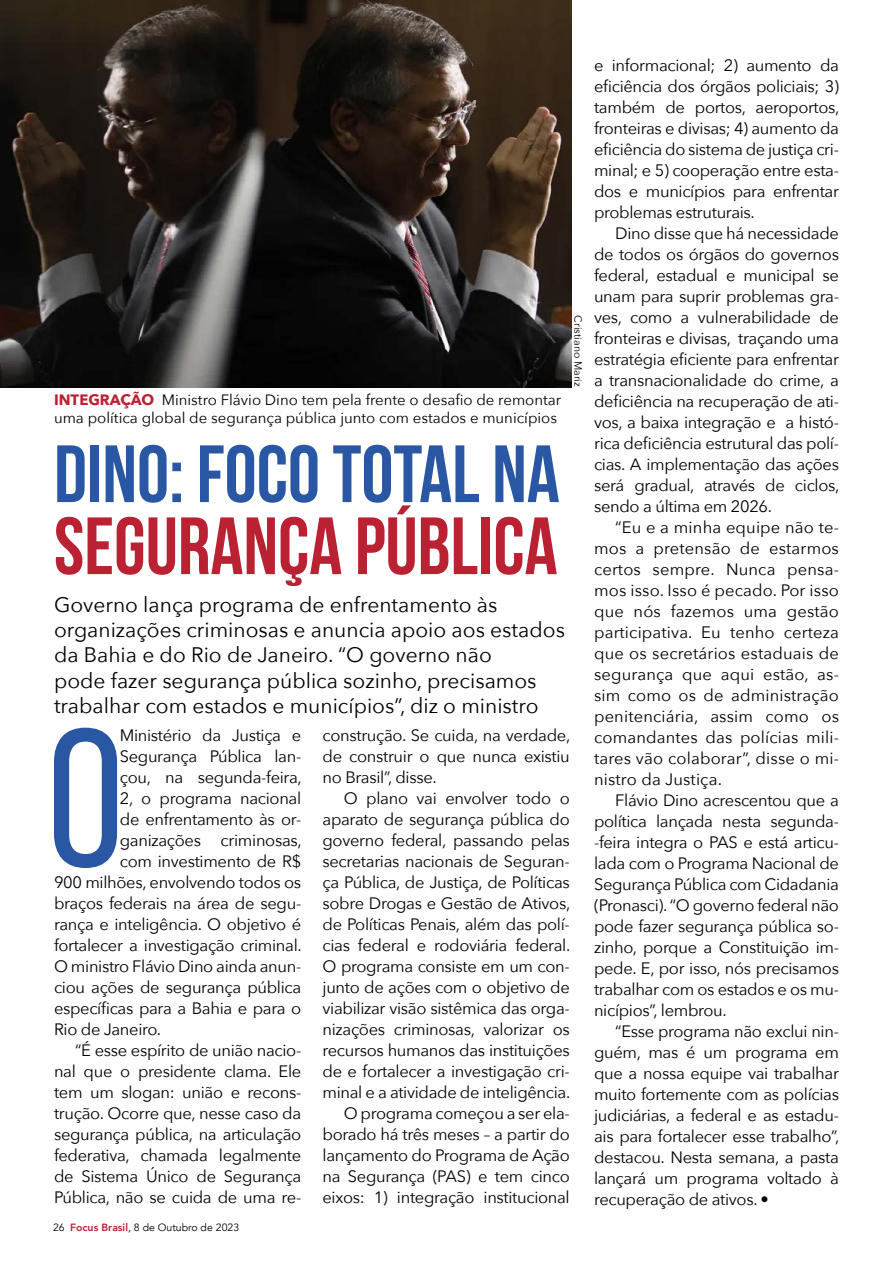
<style>
.page{position:relative;width:893px;height:1263px;background:#fff}
.page>*{position:absolute;margin:0;border:0;box-sizing:border-box;transform-origin:0 0}
.t1{font:196.5px "Bebas Neue";color:#2a57a4}
.t2{font:700 81px "Bebas Neue";color:#2a57a4}
.t3{font:700 81px "Bebas Neue";color:#ba2234}
.t4{font:21px/25.2px "Avenir Next";color:#000}
.t5{font:16.5px/21px "Avenir Next";letter-spacing:-.02em;color:#000;text-align:justify}
.t6{font:15px/18px "Avenir Next";color:#000}
.t7{font:10.5px "Avenir";color:#000}
.t8{font:10.5px "Avenir Next";color:#000}
.s1{font-weight:700;color:#ba2234}
.s2{font-weight:800;color:#ba2234}
</style>
<div class="page">
<img style="left:0;top:0;width:572px;height:388px">
<p class="t6" style="left:54px;top:390px;width:509px"><span class="s1">INTEGRAÇÃO</span> Ministro Flávio Dino tem pela frente o desafio de remontar uma política global de segurança pública junto com estados e municípios</p>
<h2 class="t2" style="left:54px;top:430px;width:507px">DINO: FOCO TOTAL NA</h2>
<h2 class="t3" style="left:54px;top:502px;width:505px">SEGURANÇA PÚBLICA</h2>
<p class="t4" style="left:54px;top:591px;width:512px">Governo lança programa de enfrentamento às organizações criminosas e anuncia apoio aos estados da Bahia e do Rio de Janeiro. “O governo não<br>pode fazer segurança pública sozinho, precisamos trabalhar com estados e municípios”, diz o ministro</p>
<p class="t8" style="left:587px;top:315px;width:73px;rotate:90deg">Cristiano Mariz</p>
<h1 class="t1" style="left:47px;top:692px;width:78px">O</h1>
<p class="t5" style="left:120px;top:724px;width:183px">Ministério da Justiça e</p>
<p class="t5" style="left:120px;top:745px;width:183px">Segurança Pública lan-</p>
<p class="t5" style="left:120px;top:766px;width:183px">çou, na segunda-feira,</p>
<p class="t5" style="left:120px;top:787px;width:183px">2, o programa nacional</p>
<p class="t5" style="left:120px;top:808px;width:183px">de enfrentamento às or-</p>
<p class="t5" style="left:120px;top:829px;width:183px">ganizações criminosas,</p>
<p class="t5" style="left:120px;top:850px;width:183px">com investimento de R$</p>
<p class="t5" style="left:54px;top:871px;width:249px">900 milhões, envolvendo todos os</p>
<p class="t5" style="left:54px;top:892px;width:249px">braços federais na área de segu-</p>
<p class="t5" style="left:54px;top:913px;width:249px">rança e inteligência. O objetivo é</p>
<p class="t5" style="left:54px;top:934px;width:249px">fortalecer a investigação criminal.</p>
<p class="t5" style="left:54px;top:955px;width:249px">O ministro Flávio Dino ainda anun-</p>
<p class="t5" style="left:54px;top:976px;width:249px">ciou ações de segurança pública</p>
<p class="t5" style="left:54px;top:997px;width:249px">específicas para a Bahia e para o</p>
<p class="t5" style="left:54px;top:1018px;width:109px">Rio de Janeiro.</p>
<p class="t5" style="left:75px;top:1039px;width:227px">“É esse espírito de união nacio-</p>
<p class="t5" style="left:54px;top:1060px;width:249px">nal que o presidente clama. Ele</p>
<p class="t5" style="left:54px;top:1081px;width:249px">tem um slogan: união e recons-</p>
<p class="t5" style="left:54px;top:1102px;width:249px">trução. Ocorre que, nesse caso da</p>
<p class="t5" style="left:54px;top:1123px;width:249px">segurança pública, na articulação</p>
<p class="t5" style="left:54px;top:1144px;width:249px">federativa, chamada legalmente</p>
<p class="t5" style="left:54px;top:1165px;width:249px">de Sistema Único de Segurança</p>
<p class="t5" style="left:54px;top:1186px;width:249px">Pública, não se cuida de uma re-</p>
<p class="t7" style="left:53px;top:1221px;width:188px">26 <span class="s2">Focus Brasil</span>, 8 de Outubro de 2023</p>
<p class="t5" style="left:323px;top:724px;width:249px">construção. Se cuida, na verdade, de construir o que nunca existiu no Brasil”, disse.</p>
<p class="t5" style="left:323px;top:787px;width:249px;text-align:right">O plano vai envolver todo o aparato de segurança pública do governo federal, passando pelas secretarias nacionais de Seguran&shy;ça Pública, de Justiça, de Políticas sobre Drogas e Gestão de Ativos, de Políticas Penais, além das polí&shy;cias federal e rodoviária federal.<br>O programa consiste em um con&shy;junto de ações com o objetivo de viabilizar visão sistêmica das orga&shy;nizações criminosas, valorizar os recursos humanos das instituições de e fortalecer a investigação cri&shy;minal e a atividade de inteligência.<br>O programa começou a ser ela&shy;borado há três meses – a partir do lançamento do Programa de Ação na Segurança (PAS) e tem cinco eixos: 1) integração institucional</p>
<p class="t5" style="left:594px;top:54px;width:247px">e informacional; 2) aumento da eficiência dos órgãos policiais; 3) também de portos, aeroportos, fronteiras e divisas; 4) aumento da eficiência do sistema de justiça cri&shy;minal; e 5) cooperação entre esta&shy;dos e municípios para enfrentar problemas estruturais.</p>
<p class="t5" style="left:594px;top:222px;width:247px;text-indent:21px">Dino disse que há necessidade de todos os órgãos do governos federal, estadual e municipal se unam para suprir problemas gra&shy;ves, como a vulnerabilidade de fronteiras e divisas, traçando uma estratégia eficiente para enfrentar a transnacionalidade do crime, a deficiência na recuperação de ati&shy;vos, a baixa integração e a histó&shy;rica deficiência estrutural das polí&shy;cias. A implementação das ações será gradual, através de ciclos, sendo a última em 2026.</p>
<p class="t5" style="left:594px;top:516px;width:246px;text-indent:21px">“Eu e a minha equipe não te&shy;mos a pretensão de estarmos certos sempre. Nunca pensa&shy;mos isso. Isso é pecado. Por isso que nós fazemos uma gestão participativa. Eu tenho certeza que os secretários estaduais de segurança que aqui estão, as&shy;sim como os de administração penitenciária, assim como os comandantes das polícias mili&shy;tares vão colaborar”, disse o mi&shy;nistro da Justiça.</p>
<p class="t5" style="left:594px;top:789px;width:246px;text-indent:21px">Flávio Dino acrescentou que a política lançada nesta segunda--feira integra o PAS e está articu&shy;lada com o Programa Nacional de Segurança Pública com Cidadania (Pronasci). “O governo federal não pode fazer segurança pública so&shy;zinho, porque a Constituição im&shy;pede. E, por isso, nós precisamos trabalhar com os estados e os mu&shy;nicípios”, lembrou.</p>
<p class="t5" style="left:594px;top:1020px;width:247px;text-indent:21px">“Esse programa não exclui nin&shy;guém, mas é um programa em que a nossa equipe vai trabalhar muito fortemente com as polícias judiciárias, a federal e as estadu&shy;ais para fortalecer esse trabalho”, destacou. Nesta semana, a pasta lançará um programa voltado à recuperação de ativos. •</p>
</div>
